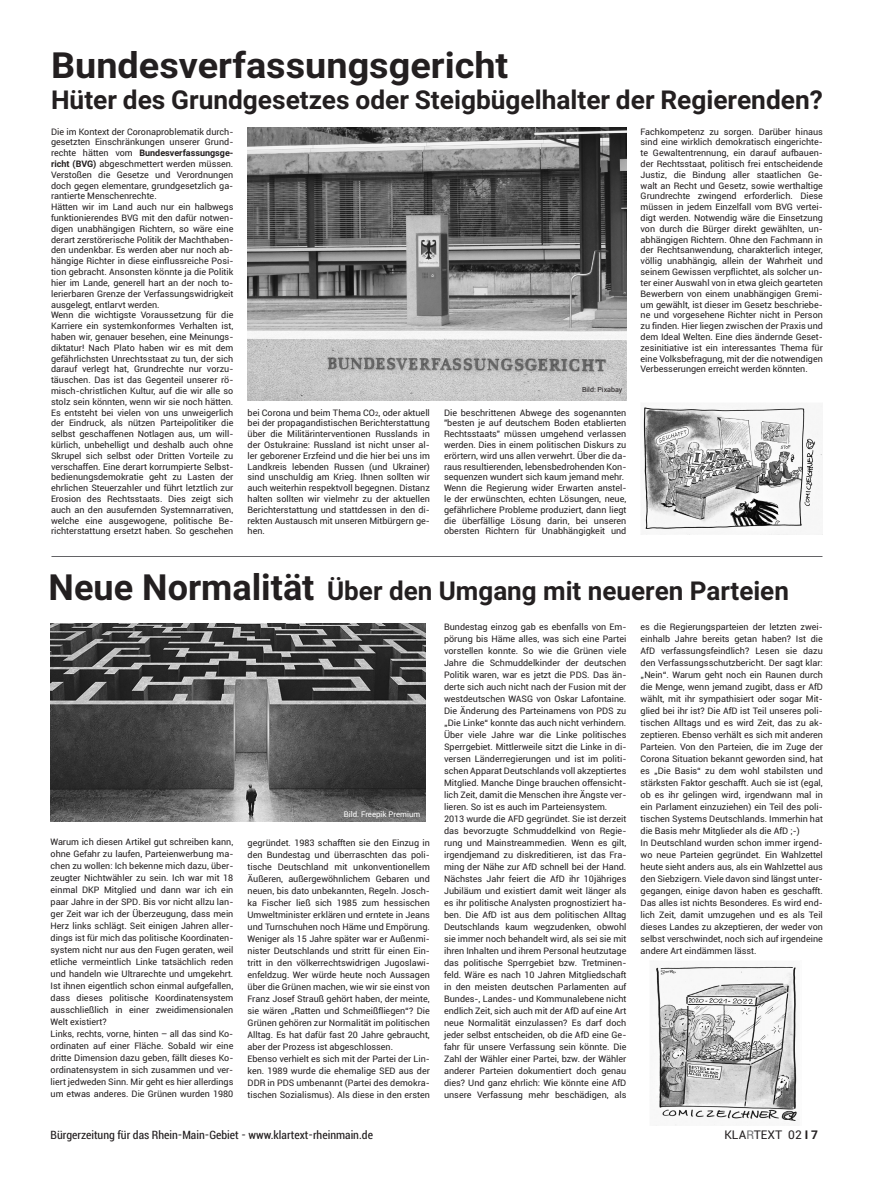
<style>
.page{position:relative;width:874px;height:1191px;background:#fff}
.page>*{position:absolute;margin:0;border:0;box-sizing:border-box;transform-origin:0 0}
.t1{font:700 36px "Roboto";color:#231f20;scale:1.05 1}
.t2{font:700 26px "Roboto";color:#231f20}
.t3{font:condensed 12px "Roboto";color:#231f20}
.t4{font:12px "Roboto";color:#231f20}
.t5{font:9px/12px "Roboto";color:#231f20}
.t6{font:7.8px "Roboto";color:#fff}
.t7{font:7px "Roboto";color:#231f20}
.s1{font-weight:700}
.s2{font-size:6px}
.s3{font-size:36px}
.s4{color:#6f7073}
</style>
<div class="page">
<img style="left:247px;top:127px;width:379px;height:273px">
<hr style="left:51px;top:556px;width:771px;height:1px;background:#636366">
<img style="left:656px;top:966px;width:143px;height:159px">
<img style="left:643px;top:406px;width:179px;height:129px">
<img style="left:51px;top:623px;width:374px;height:198px">
<h1 class="t1" style="left:51px;top:40px;width:437px">Bundesverfassungsgericht</h1>
<h2 class="t2" style="left:51px;top:82px;width:773px">Hüter des Grundgesetzes oder Steigbügelhalter der Regierenden?</h2>
<p class="t5" style="left:51px;top:126px;width:184px;line-height:10.8px">Die im Kontext der Coronaproblematik durch&shy;gesetzten Einschränkungen unserer Grund&shy;rechte hätten vom <span class="s1">Bundesverfassungsge&shy;richt (BVG)</span> abgeschmettert werden müssen.<br>Verstoßen die Gesetze und Verordnungen doch gegen elementare, grundgesetzlich ga&shy;rantierte Menschenrechte.<br>Hätten wir im Land auch nur ein halbwegs funktionierendes BVG mit den dafür notwen&shy;digen unabhängigen Richtern, so wäre eine derart zerstörerische Politik der Machthaben&shy;den undenkbar. Es werden aber nur noch ab&shy;hängige Richter in diese einflussreiche Posi&shy;tion gebracht. Ansonsten könnte ja die Politik hier im Lande, generell hart an der noch to&shy;lerierbaren Grenze der Verfassungswidrigkeit ausgelegt, entlarvt werden.<br>Wenn die wichtigste Voraussetzung für die Karriere ein systemkonformes Verhalten ist, haben wir, genauer besehen, eine Meinungs&shy;diktatur! Nach Plato haben wir es mit dem gefährlichsten Unrechtsstaat zu tun, der sich darauf verlegt hat, Grundrechte nur vorzu&shy;täuschen. Das ist das Gegenteil unserer rö&shy;misch-christlichen Kultur, auf die wir alle so stolz sein könnten, wenn wir sie noch hätten.<br>Es entsteht bei vielen von uns unweigerlich der Eindruck, als nützen Parteipolitiker die selbst geschaffenen Notlagen aus, um will&shy;kürlich, unbehelligt und deshalb auch ohne Skrupel sich selbst oder Dritten Vorteile zu verschaffen. Eine derart korrumpierte Selbst&shy;bedienungsdemokratie geht zu Lasten der ehrlichen Steuerzahler und führt letztlich zur Erosion des Rechtsstaats. Dies zeigt sich auch an den ausufernden Systemnarrativen, welche eine ausgewogene, politische Be&shy;richterstattung ersetzt haben. So geschehen</p>
<p class="t7" style="left:581px;top:385px;width:42px">Bild: Pixabay</p>
<p class="t5" style="left:247px;top:406px;width:184px;line-height:10.8px;text-align:justify">bei Corona und beim Thema CO<span class="s2">2</span>, oder aktuell bei der propagandistischen Berichterstattung über die Militärinterventionen Russlands in der Ostukraine: Russland ist nicht unser al&shy;ler geborener Erzfeind und die hier bei uns im Landkreis lebenden Russen (und Ukrainer) sind unschuldig am Krieg. Ihnen sollten wir auch weiterhin respektvoll begegnen. Distanz halten sollten wir vielmehr zu der aktuellen Berichterstattung und stattdessen in den di&shy;rekten Austausch mit unseren Mitbürgern ge&shy;hen.</p>
<p class="t5" style="left:444px;top:406px;width:184px;line-height:10.8px">Die beschrittenen Abwege des sogenannten "besten je auf deutschem Boden etablierten Rechtsstaats" müssen umgehend verlassen werden. Dies in einem politischen Diskurs zu erörtern, wird uns allen verwehrt. Über die da&shy;raus resultierenden, lebensbedrohenden Kon&shy;sequenzen wundert sich kaum jemand mehr.<br>Wenn die Regierung wider Erwarten anstel&shy;le der erwünschten, echten Lösungen, neue, gefährlichere Probleme produziert, dann liegt die überfällige Lösung darin, bei unseren obersten Richtern für Unabhängigkeit und</p>
<p class="t5" style="left:640px;top:126px;width:184px;line-height:10.8px;text-align:justify">Fachkompetenz zu sorgen. Darüber hinaus sind eine wirklich demokratisch eingerichte&shy;te Gewaltentrennung, ein darauf aufbauen&shy;der Rechtsstaat, politisch frei entscheidende Justiz, die Bindung aller staatlichen Ge&shy;walt an Recht und Gesetz, sowie werthaltige Grundrechte zwingend erforderlich. Diese müssen in jedem Einzelfall vom BVG vertei&shy;digt werden. Notwendig wäre die Einsetzung von durch die Bürger direkt gewählten, un&shy;abhängigen Richtern. Ohne den Fachmann in der Rechtsanwendung, charakterlich integer, völlig unabhängig, allein der Wahrheit und seinem Gewissen verpflichtet, als solcher un&shy;ter einer Auswahl von in etwa gleich gearteten Bewerbern von einem unabhängigen Gremi&shy;um gewählt, ist dieser im Gesetz beschriebe&shy;ne und vorgesehene Richter nicht in Person zu finden. Hier liegen zwischen der Praxis und dem Ideal Welten. Eine dies ändernde Geset&shy;zesinitiative ist ein interessantes Thema für eine Volksbefragung, mit der die notwendigen Verbesserungen erreicht werden könnten.</p>
<h2 class="t2" style="left:49px;top:572px;width:741px"><span class="s3">Neue Normalität</span> Über den Umgang mit neueren Parteien</h2>
<p class="t6" style="left:343px;top:808px;width:78px">Bild. Freepik Premium</p>
<p class="t5" style="left:51px;top:836px;width:184px">Warum ich diesen Artikel gut schreiben kann, ohne Gefahr zu laufen, Parteienwerbung ma&shy;chen zu wollen: Ich bekenne mich dazu, über&shy;zeugter Nichtwähler zu sein. Ich war mit 18 einmal DKP Mitglied und dann war ich ein paar Jahre in der SPD. Bis vor nicht allzu lan&shy;ger Zeit war ich der Überzeugung, dass mein Herz links schlägt. Seit einigen Jahren aller&shy;dings ist für mich das politische Koordinaten&shy;system nicht nur aus den Fugen geraten, weil etliche vermeintlich Linke tatsächlich reden und handeln wie Ultrarechte und umgekehrt.<br>Ist ihnen eigentlich schon einmal aufgefallen, dass dieses politische Koordinatensystem ausschließlich in einer zweidimensionalen Welt existiert?<br>Links, rechts, vorne, hinten – all das sind Ko&shy;ordinaten auf einer Fläche. Sobald wir eine dritte Dimension dazu geben, fällt dieses Ko&shy;ordinatensystem in sich zusammen und ver&shy;liert jedweden Sinn. Mir geht es hier allerdings um etwas anderes. Die Grünen wurden 1980</p>
<p class="t5" style="left:247px;top:836px;width:184px">gegründet. 1983 schafften sie den Einzug in den Bundestag und überraschten das poli&shy;tische Deutschland mit unkonventionellem Äußeren, außergewöhnlichem Gebaren und neuen, bis dato unbekannten, Regeln. Josch&shy;ka Fischer ließ sich 1985 zum hessischen Umweltminister erklären und erntete in Jeans und Turnschuhen noch Häme und Empörung.<br>Weniger als 15 Jahre später war er Außenmi&shy;nister Deutschlands und stritt für einen Ein&shy;tritt in den völkerrechtswidrigen Jugoslawi&shy;enfeldzug. Wer würde heute noch Aussagen über die Grünen machen, wie wir sie einst von Franz Josef Strauß gehört haben, der meinte, sie wären „Ratten und Schmeißfliegen“? Die Grünen gehören zur Normalität im politischen Alltag. Es hat dafür fast 20 Jahre gebraucht, aber der Prozess ist abgeschlossen.<br>Ebenso verhielt es sich mit der Partei der Lin&shy;ken. 1989 wurde die ehemalige SED aus der DDR in PDS umbenannt (Partei des demokra&shy;tischen Sozialismus). Als diese in den ersten</p>
<p class="t5" style="left:444px;top:620px;width:184px">Bundestag einzog gab es ebenfalls von Em&shy;pörung bis Häme alles, was sich eine Partei vorstellen konnte. So wie die Grünen viele Jahre die Schmuddelkinder der deutschen Politik waren, war es jetzt die PDS. Das än&shy;derte sich auch nicht nach der Fusion mit der westdeutschen WASG von Oskar Lafontaine.<br>Die Änderung des Parteinamens von PDS zu „Die Linke“ konnte das auch nicht verhindern.<br>Über viele Jahre war die Linke politisches Sperrgebiet. Mittlerweile sitzt die Linke in di&shy;versen Länderregierungen und ist im politi&shy;schen Apparat Deutschlands voll akzeptiertes Mitglied. Manche Dinge brauchen offensicht&shy;lich Zeit, damit die Menschen ihre Ängste ver&shy;lieren. So ist es auch im Parteiensystem.<br>2013 wurde die AFD gegründet. Sie ist derzeit das bevorzugte Schmuddelkind von Regie&shy;rung und Mainstreammedien. Wenn es gilt, irgendjemand zu diskreditieren, ist das Fra&shy;ming der Nähe zur AfD schnell bei der Hand.<br>Nächstes Jahr feiert die AfD ihr 10jähriges Jubiläum und existiert damit weit länger als es ihr politische Analysten prognostiziert ha&shy;ben. Die AfD ist aus dem politischen Alltag Deutschlands kaum wegzudenken, obwohl sie immer noch behandelt wird, als sei sie mit ihren Inhalten und ihrem Personal heutzutage das politische Sperrgebiet bzw. Tretminen&shy;feld. Wäre es nach 10 Jahren Mitgliedschaft in den meisten deutschen Parlamenten auf Bundes-, Landes- und Kommunalebene nicht endlich Zeit, sich auch mit der AfD auf eine Art neue Normalität einzulassen? Es darf doch jeder selbst entscheiden, ob die AfD eine Ge&shy;fahr für unsere Verfassung sein könnte. Die Zahl der Wähler einer Partei, bzw. der Wähler anderer Parteien dokumentiert doch genau dies? Und ganz ehrlich: Wie könnte eine AfD unsere Verfassung mehr beschädigen, als</p>
<p class="t5" style="left:640px;top:620px;width:184px">es die Regierungsparteien der letzten zwei&shy;einhalb Jahre bereits getan haben? Ist die AfD verfassungsfeindlich? Lesen sie dazu den Verfassungsschutzbericht. Der sagt klar: „Nein“. Warum geht noch ein Raunen durch die Menge, wenn jemand zugibt, dass er AfD wählt, mit ihr sympathisiert oder sogar Mit&shy;glied bei ihr ist? Die AfD ist Teil unseres poli&shy;tischen Alltags und es wird Zeit, das zu ak&shy;zeptieren. Ebenso verhält es sich mit anderen Parteien. Von den Parteien, die im Zuge der Corona Situation bekannt geworden sind, hat es „Die Basis“ zu dem wohl stabilsten und stärksten Faktor geschafft. Auch sie ist (egal, ob es ihr gelingen wird, irgendwann mal in ein Parlament einzuziehen) ein Teil des poli&shy;tischen Systems Deutschlands. Immerhin hat die Basis mehr Mitglieder als die AfD ;-)<br>In Deutschland wurden schon immer irgend&shy;wo neue Parteien gegründet. Ein Wahlzettel heute sieht anders aus, als ein Wahlzettel aus den Siebzigern. Viele davon sind längst unter&shy;gegangen, einige davon haben es geschafft.<br>Das alles ist nichts Besonderes. Es wird end&shy;lich Zeit, damit umzugehen und es als Teil dieses Landes zu akzeptieren, der weder von selbst verschwindet, noch sich auf irgendeine andere Art eindämmen lässt.</p>
<h3 class="t3" style="left:51px;top:1127px;width:324px">Bürgerzeitung für das Rhein-Main-Gebiet - www.klartext-rheinmain.de</h3>
<h3 class="t4" style="left:724px;top:1126px;width:95px">KLA<span class="s4">R</span>TEXT 02 <span class="s1">I 7</span></h3>
</div>
